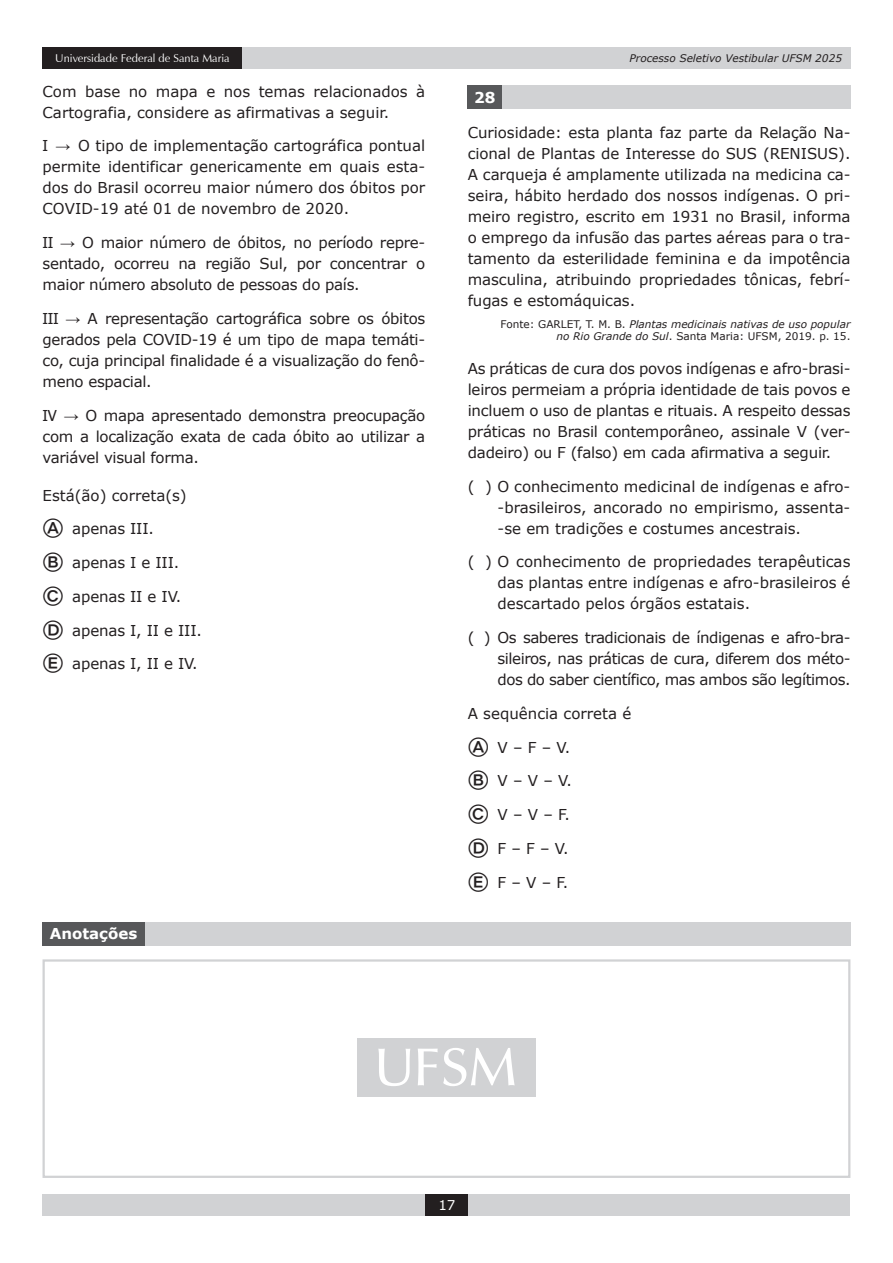
<style>
.page{position:relative;width:893px;height:1263px;background:#fff}
.page>*{position:absolute;margin:0;border:0;box-sizing:border-box;transform-origin:0 0}
.t1{font:15px/21px "Verdana";letter-spacing:-.01em;color:#231f20;text-align:justify}
.t2{font:700 15px "Verdana";color:#fff}
.t3{font:13.5px "Verdana";color:#fff}
.t4{font:11.25px "Zapf Humanist 601 BT";color:#fff}
.t5{font:italic 10.5px/12.6px "Verdana";color:#231f20;text-align:right}
.s1{font-family:"Tahoma"}
.s2{font-family:"Bundesbahn Pi Three";font-size:22.5px}
.s3{font-style:normal}
</style>
<div class="page">
<div style="left:234px;top:47px;width:616px;height:22px;background:#d1d2d4"></div>
<div style="left:43px;top:1194px;width:807px;height:22px;background:#d1d2d4"></div>
<div style="left:425px;top:1194px;width:43px;height:22px;background:#231f20"></div>
<div style="left:43px;top:47px;width:199px;height:22px;background:#231f20"></div>
<div style="left:468px;top:85px;width:34px;height:24px;background:#57585a"></div>
<div style="left:502px;top:85px;width:348px;height:24px;background:#d1d2d4"></div>
<div style="left:357px;top:1037px;width:179px;height:59px;background:#d1d2d4"></div>
<svg style="left:378px;top:1048px;width:137px;height:38px"></svg>
<div style="left:43px;top:959px;width:807px;height:219px;border:2px solid #d1d2d4"></div>
<div style="left:43px;top:922px;width:102px;height:23px;background:#57585a"></div>
<div style="left:145px;top:922px;width:705px;height:23px;background:#d1d2d4"></div>
<p class="t4" style="left:55px;top:51px;width:176px">Universidade Federal de Santa Maria</p>
<p class="t5" style="left:630px;top:52px;width:214px">Processo Seletivo Vestibular UFSM 2025</p>
<p class="t1" style="left:43px;top:80px;width:384px">Com base no mapa e nos temas relacionados à<br>Cartografia, considere as afirmativas a seguir.</p>
<p class="t1" style="left:43px;top:135px;width:384px"><span class="s1">I →</span> O tipo de implementação cartográfica pontual permite identificar genericamente em quais esta&shy;dos do Brasil ocorreu maior número dos óbitos por COVID-19 até 01 de novembro de 2020.</p>
<p class="t1" style="left:43px;top:232px;width:384px"><span class="s1">II →</span> O maior número de óbitos, no período repre&shy;sentado, ocorreu na região Sul, por concentrar o maior número absoluto de pessoas do país.</p>
<p class="t1" style="left:43px;top:308px;width:384px"><span class="s1">III →</span> A representação cartográfica sobre os óbitos gerados pela COVID-19 é um tipo de mapa temáti&shy;co, cuja principal finalidade é a visualização do fenô&shy;meno espacial.</p>
<p class="t1" style="left:43px;top:404px;width:384px"><span class="s1">IV →</span> O mapa apresentado demonstra preocupação com a localização exata de cada óbito ao utilizar a variável visual forma.</p>
<p class="t1" style="left:43px;top:484px;width:146px">Está(ão) correta(s)</p>
<p class="t1" style="left:43px;top:518px;width:113px"><span class="s2">A</span> apenas III.</p>
<p class="t1" style="left:43px;top:552px;width:138px"><span class="s2">B</span> apenas I e III.</p>
<p class="t1" style="left:43px;top:586px;width:140px"><span class="s2">C</span> apenas II e IV.</p>
<p class="t1" style="left:43px;top:619px;width:161px"><span class="s2">D</span> apenas I, II e III.</p>
<p class="t1" style="left:43px;top:653px;width:157px"><span class="s2">E</span> apenas I, II e IV.</p>
<p class="t2" style="left:474px;top:87px;width:23px">28</p>
<p class="t1" style="left:468px;top:122px;width:384px">Curiosidade: esta planta faz parte da Relação Na&shy;cional de Plantas de Interesse do SUS (RENISUS).<br>A carqueja é amplamente utilizada na medicina ca&shy;seira, hábito herdado dos nossos indígenas. O pri&shy;meiro registro, escrito em 1931 no Brasil, informa o emprego da infusão das partes aéreas para o tra&shy;tamento da esterilidade feminina e da impotência masculina, atribuindo propriedades tônicas, febrí&shy;fugas e estomáquicas.</p>
<p class="t5" style="left:501px;top:317px;width:351px"><span class="s3">Fonte: GARLET, T. M. B.</span> Plantas medicinais nativas de uso popular no Rio Grande do Sul<span class="s3">. Santa Maria: UFSM, 2019. p. 15.</span></p>
<p class="t1" style="left:468px;top:358px;width:384px">As práticas de cura dos povos indígenas e afro-brasi&shy;leiros permeiam a própria identidade de tais povos e incluem o uso de plantas e rituais. A respeito dessas práticas no Brasil contemporâneo, assinale V (ver&shy;dadeiro) ou F (falso) em cada afirmativa a seguir.</p>
<p class="t1" style="left:497px;top:475px;width:354px;text-indent:-30px">( ) O conhecimento medicinal de indígenas e afro--brasileiros, ancorado no empirismo, assenta--se em tradições e costumes ancestrais.</p>
<p class="t1" style="left:497px;top:551px;width:354px;text-indent:-30px">( ) O conhecimento de propriedades terapêuticas das plantas entre indígenas e afro-brasileiros é descartado pelos órgãos estatais.</p>
<p class="t1" style="left:497px;top:627px;width:354px;text-indent:-30px">( ) Os saberes tradicionais de índigenas e afro-bra&shy;sileiros, nas práticas de cura, diferem dos méto&shy;dos do saber científico, mas ambos são legítimos.</p>
<p class="t1" style="left:468px;top:703px;width:165px">A sequência correta é</p>
<p class="t1" style="left:468px;top:736px;width:104px"><span class="s2">A</span> V – F – V.</p>
<p class="t1" style="left:468px;top:770px;width:106px"><span class="s2">B</span> V – V – V.</p>
<p class="t1" style="left:468px;top:804px;width:104px"><span class="s2">C</span> V – V – F.</p>
<p class="t1" style="left:468px;top:838px;width:102px"><span class="s2">D</span> F – F – V.</p>
<p class="t1" style="left:468px;top:872px;width:102px"><span class="s2">E</span> F – V – F.</p>
<p class="t2" style="left:50px;top:923px;width:89px">Anotações</p>
<p class="t3" style="left:438px;top:1196px;width:19px">17</p>
</div>
